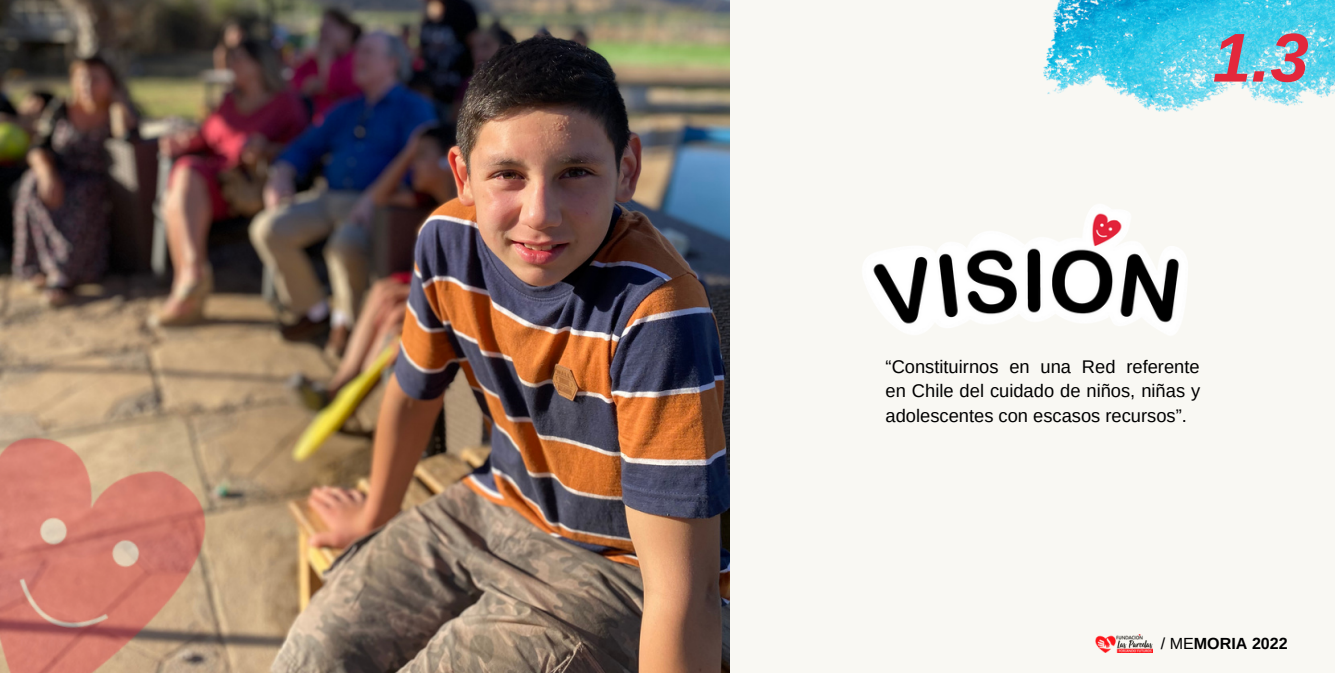
<style>
.page{position:relative;width:1335px;height:673px;background:#fff}
.page>*{position:absolute;margin:0;border:0;box-sizing:border-box;transform-origin:0 0}
.t1{font:italic 700 69px "Arimo";color:#e3283b}
.t2{font:18.3px/24.3px "Arimo";color:#000;text-align:justify}
.t3{font:700 16.2px "Arimo";color:#000}
.s1{font-weight:400}
</style>
<div class="page">
<div style="left:0;top:0;width:1334px;height:673px;background:#f9f8f3"></div>
<img style="left:863px;top:205px;width:325px;height:130px">
<img style="left:0;top:0;width:729px;height:673px">
<img style="left:0;top:385px;width:239px;height:288px">
<img style="left:1043px;top:0;width:291px;height:112px">
<img style="left:1095px;top:635px;width:57px;height:18px">
<h1 class="t1" style="left:1212px;top:19px;width:97px">1.3</h1>
<p class="t2" style="left:885px;top:354px;width:316px">“Constituirnos en una Red referente en Chile del cuidado de niños, niñas y adolescentes con escasos recursos”.</p>
<p class="t3" style="left:1160px;top:634px;width:128px"><span class="s1">/ ME</span>MORIA 2022</p>
</div>
